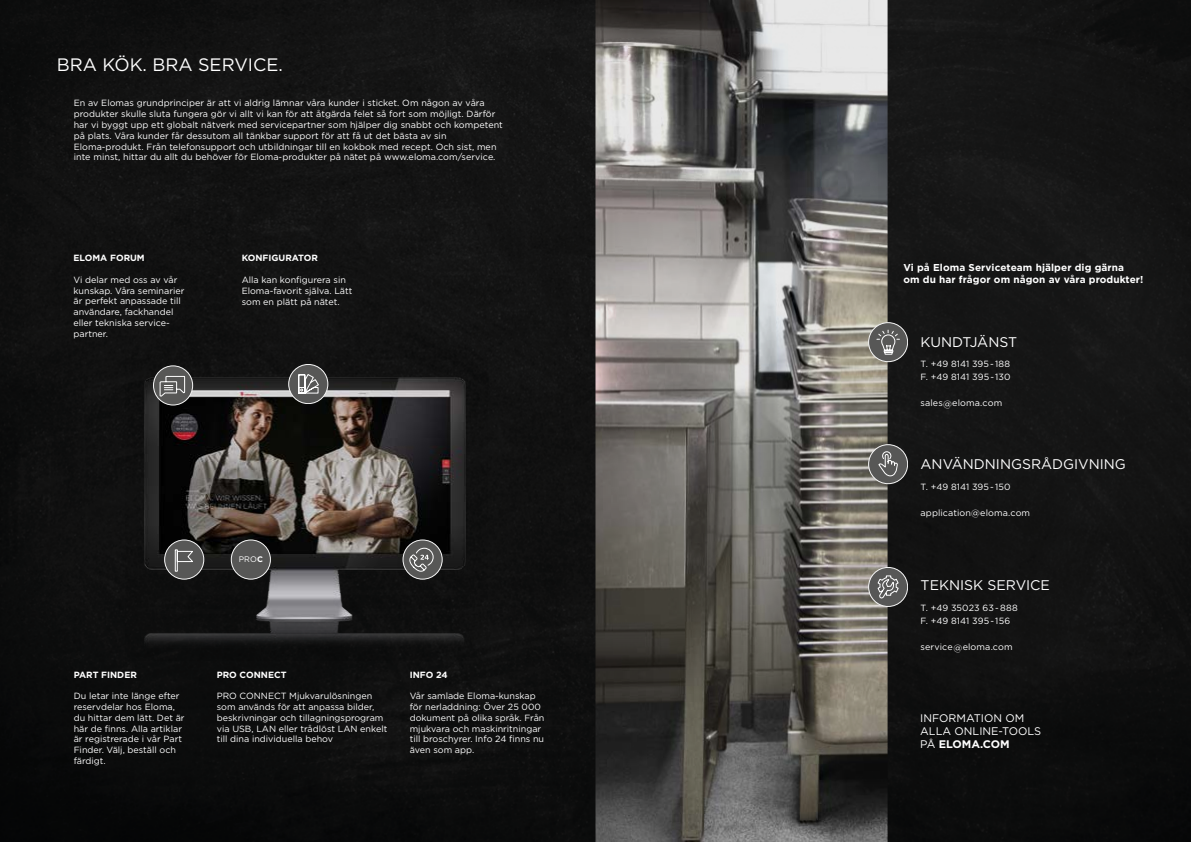
<style>
.page{position:relative;width:1191px;height:842px;background:#121212}
.page>*{position:absolute;margin:0;border:0;box-sizing:border-box;transform-origin:0 0}
.t1{font:18px "Gotham";color:#fff}
.t2{font:14px "Gotham";color:#fff}
.t3{font:11px/13.2px "Gotham";color:#fff}
.t4{font:700 10px/12px "Gotham";letter-spacing:.01em;color:#fff}
.t5{font:9px/10.8px "Gotham";color:#fff}
.t6{font:700 9px "Gotham";color:#fff}
.t7{font:8px "Gotham";color:#fff}
.s1{font-weight:700}
</style>
<div class="page">
<img style="left:595px;top:0;width:292px;height:842px">
<div style="left:868px;top:444px;width:39px;height:40px;background:#575756;border-radius:50%"></div>
<div style="left:868px;top:444px;width:39px;height:40px;border:1px solid #fff;border-radius:50%"></div>
<svg style="left:878px;top:451px;width:19px;height:25px"></svg>
<div style="left:868px;top:567px;width:39px;height:40px;background:#575756;border-radius:50%"></div>
<div style="left:868px;top:567px;width:39px;height:40px;border:1px solid #fff;border-radius:50%"></div>
<svg style="left:877px;top:575px;width:21px;height:24px"></svg>
<div style="left:868px;top:322px;width:39px;height:40px;background:#575756;border-radius:50%"></div>
<div style="left:868px;top:322px;width:39px;height:40px;border:1px solid #fff;border-radius:50%"></div>
<svg style="left:876px;top:330px;width:24px;height:25px"></svg>
<img style="left:125px;top:350px;width:362px;height:310px">
<div style="left:403px;top:540px;width:39px;height:39px;background:#575756;border-radius:50%"></div>
<div style="left:403px;top:540px;width:39px;height:39px;border:1px solid #fff;border-radius:50%"></div>
<svg style="left:407px;top:548px;width:26px;height:26px"></svg>
<svg style="left:153px;top:366px;width:40px;height:39px"></svg>
<div style="left:153px;top:366px;width:40px;height:39px;border:1px solid #fff;border-radius:50%"></div>
<svg style="left:160px;top:376px;width:25px;height:20px"></svg>
<div style="left:164px;top:540px;width:40px;height:39px;background:#575756;border-radius:50%"></div>
<div style="left:164px;top:540px;width:40px;height:39px;border:1px solid #fff;border-radius:50%"></div>
<svg style="left:175px;top:549px;width:18px;height:22px"></svg>
<div style="left:288px;top:364px;width:40px;height:40px;background:#575756;border-radius:50%"></div>
<div style="left:288px;top:364px;width:40px;height:40px;border:1px solid #fff;border-radius:50%"></div>
<svg style="left:298px;top:374px;width:21px;height:20px"></svg>
<div style="left:231px;top:540px;width:40px;height:39px;background:#575756;border-radius:50%"></div>
<div style="left:231px;top:540px;width:40px;height:39px;border:1px solid #fff;border-radius:50%"></div>
<h1 class="t1" style="left:57px;top:53px;width:228px">BRA KÖK. BRA SERVICE.</h1>
<p class="t5" style="left:74px;top:98px;width:431px">En av Elomas grundprinciper är att vi aldrig lämnar våra kunder i sticket. Om någon av våra produkter skulle sluta fungera gör vi allt vi kan för att åtgärda felet så fort som möjligt. Därför har vi byggt upp ett globalt nätverk med servicepartner som hjälper dig snabbt och kompetent på plats. Våra kunder får dessutom all tänkbar support för att få ut det bästa av sin Eloma-produkt. Från telefonsupport och utbildningar till en kokbok med recept. Och sist, men inte minst, hittar du allt du behöver för Eloma-produkter på nätet på www.eloma.com/service.</p>
<p class="t6" style="left:74px;top:252px;width:73px">ELOMA FORUM</p>
<p class="t5" style="left:74px;top:274px;width:112px">Vi delar med oss av vår kunskap. Våra seminarier är perfekt anpassade till användare, fackhandel eller tekniska service&shy;partner.</p>
<p class="t6" style="left:242px;top:252px;width:78px">KONFIGURATOR</p>
<p class="t5" style="left:242px;top:274px;width:112px">Alla kan konfigurera sin<br>Eloma-favorit själva. Lätt som en plätt på nätet.</p>
<p class="t7" style="left:239px;top:554px;width:26px">PRO<span class="s1">C</span></p>
<p class="t6" style="left:74px;top:668px;width:65px">PART FINDER</p>
<p class="t5" style="left:74px;top:690px;width:112px">Du letar inte länge efter reservdelar hos Eloma, du hittar dem lätt. Det är här de finns. Alla artiklar är registrerade i vår Part<br>Finder. Välj, beställ och färdigt.</p>
<p class="t6" style="left:217px;top:668px;width:71px">PRO CONNECT</p>
<p class="t5" style="left:217px;top:690px;width:172px">PRO CONNECT Mjukvarulösningen som används för att anpassa bilder, beskrivningar och tillagningsprogram via USB, LAN eller trådlöst LAN enkelt till dina individuella behov</p>
<p class="t6" style="left:410px;top:668px;width:40px">INFO 24</p>
<p class="t5" style="left:410px;top:690px;width:136px">Vår samlade Eloma-kunskap för nerladdning: Över 25 000 dokument på olika språk. Från mjukvara och maskinritningar till broschyrer. Info 24 finns nu även som app.</p>
<p class="t4" style="left:903px;top:262px;width:241px">Vi på Eloma Serviceteam hjälper dig gärna<br>om du har frågor om någon av våra produkter!</p>
<h2 class="t2" style="left:920px;top:333px;width:98px">KUNDTJÄNST</h2>
<p class="t5" style="left:920px;top:357px;width:92px;line-height:13px">T. +49 8141 395 - 188<br>F. +49 8141 395 - 130</p>
<p class="t5" style="left:920px;top:397px;width:83px">sales@eloma.com</p>
<h2 class="t2" style="left:920px;top:455px;width:207px">ANVÄNDNINGSRÅDGIVNING</h2>
<p class="t5" style="left:920px;top:481px;width:92px">T. +49 8141 395 - 150</p>
<p class="t5" style="left:920px;top:507px;width:111px">application@eloma.com</p>
<h2 class="t2" style="left:920px;top:576px;width:131px">TEKNISK SERVICE</h2>
<p class="t5" style="left:920px;top:601px;width:99px;line-height:13px">T. +49 35023 63 - 888<br>F. +49 8141 395 - 156</p>
<p class="t5" style="left:920px;top:641px;width:93px">service@eloma.com</p>
<p class="t3" style="left:920px;top:711px;width:123px">INFORMATION OM<br>ALLA ONLINE-TOOLS<br>PÅ <span class="s1">ELOMA.COM</span></p>
</div>
